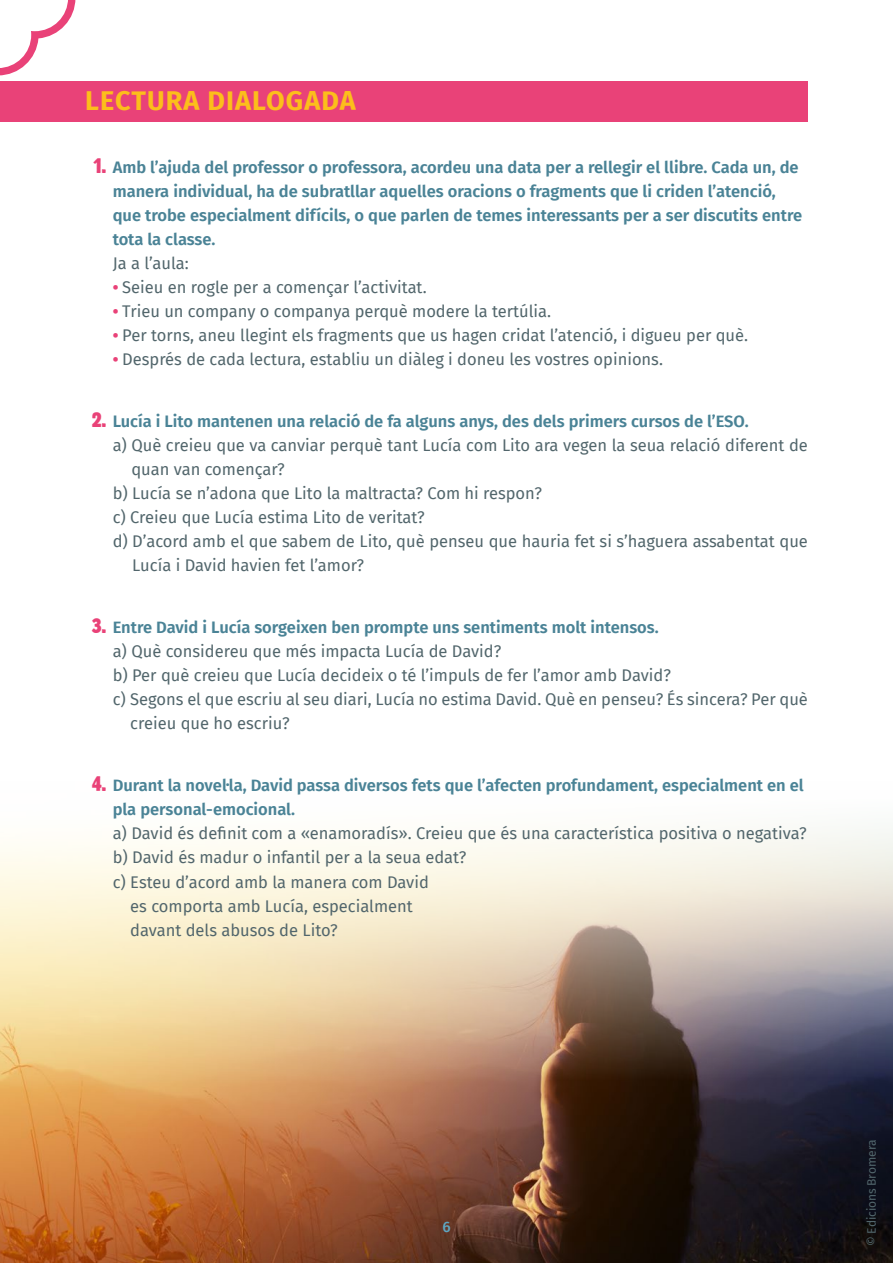
<style>
.page{position:relative;width:893px;height:1263px;background:#fff}
.page>*{position:absolute;margin:0;border:0;box-sizing:border-box;transform-origin:0 0}
.t1{font:700 27px "Fira Sans";letter-spacing:.04em;color:#fcbe1b}
.t2{font:16.5px "Fira Sans";color:#52666c}
.t3{font:600 16.5px/24px "Fira Sans";color:#4a8396}
.t4{font:500 15px "Fira Sans";color:#5ea5c0}
.t5{font:12px "Fira Sans";letter-spacing:-.005em;color:#52666c}
.s1{font-family:"Block Berthold";font-weight:400;font-stretch:condensed;font-size:21px;color:#e94278}
.s2{font-weight:700;color:#e94278}
</style>
<div class="page">
<img style="left:0;top:832px;width:893px;height:431px">
<svg style="left:0;top:0;width:75px;height:75px"></svg>
<div style="left:0;top:81px;width:808px;height:41px;background:#e94278"></div>
<h1 class="t1" style="left:85px;top:78px;width:272px">LECTURA DIALOGADA</h1>
<p class="t3" style="left:113px;top:154px;width:691px;text-indent:-20px"><span class="s1">1.</span> Amb l’ajuda del professor o professora, acordeu una data per a rellegir el llibre. Cada un, de manera individual, ha de subratllar aquelles oracions o fragments que li criden l’atenció, que trobe especialment difícils, o que parlen de temes interessants per a ser discutits entre tota la classe.</p>
<p class="t2" style="left:113px;top:250px;width:78px">Ja a l’aula:</p>
<p class="t2" style="left:113px;top:274px;width:315px"><span class="s2">•</span> Seieu en rogle per a començar l’activitat.</p>
<p class="t2" style="left:113px;top:298px;width:440px"><span class="s2">•</span> Trieu un company o companya perquè modere la tertúlia.</p>
<p class="t2" style="left:113px;top:322px;width:637px"><span class="s2">•</span> Per torns, aneu llegint els fragments que us hagen cridat l’atenció, i digueu per què.</p>
<p class="t2" style="left:113px;top:346px;width:552px"><span class="s2">•</span> Després de cada lectura, establiu un diàleg i doneu les vostres opinions.</p>
<p class="t3" style="left:92px;top:408px;width:658px"><span class="s1">2.</span> Lucía i Lito mantenen una relació de fa alguns anys, des dels primers cursos de l’ESO.</p>
<p class="t2" style="left:113px;top:433px;width:697px">a) Què creieu que va canviar perquè tant Lucía com Lito ara vegen la seua relació diferent de</p>
<p class="t2" style="left:131px;top:457px;width:155px">quan van començar?</p>
<p class="t2" style="left:113px;top:481px;width:431px">b) Lucía se n’adona que Lito la maltracta? Com hi respon?</p>
<p class="t2" style="left:113px;top:505px;width:313px">c) Creieu que Lucía estima Lito de veritat?</p>
<p class="t2" style="left:113px;top:529px;width:697px">d) D’acord amb el que sabem de Lito, què penseu que hauria fet si s’haguera assabentat que</p>
<p class="t2" style="left:132px;top:553px;width:233px">Lucía i David havien fet l’amor?</p>
<p class="t3" style="left:92px;top:614px;width:568px"><span class="s1">3.</span> Entre David i Lucía sorgeixen ben prompte uns sentiments molt intensos.</p>
<p class="t2" style="left:113px;top:639px;width:390px">a) Què considereu que més impacta Lucía de David?</p>
<p class="t2" style="left:113px;top:663px;width:560px">b) Per què creieu que Lucía decideix o té l’impuls de fer l’amor amb David?</p>
<p class="t2" style="left:113px;top:687px;width:697px">c) Segons el que escriu al seu diari, Lucía no estima David. Què en penseu? És sincera? Per què</p>
<p class="t2" style="left:130px;top:711px;width:161px">creieu que ho escriu?</p>
<p class="t3" style="left:113px;top:773px;width:693px;text-indent:-21px"><span class="s1">4.</span> Durant la novel·la, David passa diversos fets que l’afecten profundament, especialment en el pla personal-emocional.</p>
<p class="t2" style="left:113px;top:821px;width:695px">a) David és definit com a «enamoradís». Creieu que és una característica positiva o negativa?</p>
<p class="t2" style="left:113px;top:845px;width:355px">b) David és madur o infantil per a la seua edat?</p>
<p class="t2" style="left:113px;top:869px;width:318px">c) Esteu d’acord amb la manera com David</p>
<p class="t2" style="left:130px;top:893px;width:284px">es comporta amb Lucía, especialment</p>
<p class="t2" style="left:130px;top:917px;width:209px">davant dels abusos de Lito?</p>
<p class="t4" style="left:442px;top:1214px;width:10px">6</p>
<p class="t5" style="left:863px;top:1246px;width:108px;rotate:-90deg">© Edicions Bromera</p>
</div>
